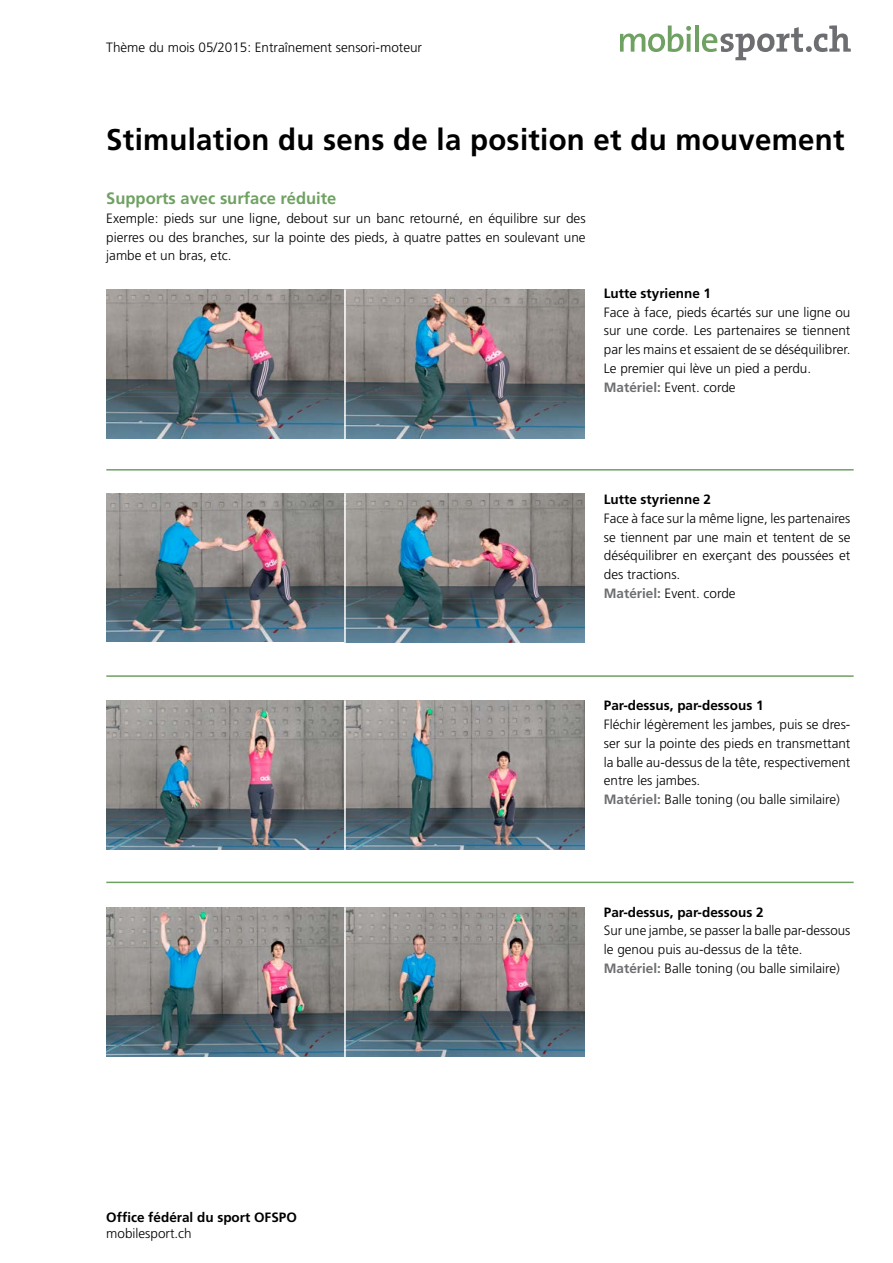
<style>
.page{position:relative;width:893px;height:1263px;background:#fff}
.page>*{position:absolute;margin:0;border:0;box-sizing:border-box;transform-origin:0 0}
.H1_Haupttitel_24pt{font:700 30px "Frutiger LT";letter-spacing:.01em;color:#000}
.H2_Titel_gruen_11pt{font:700 16.5px "Frutiger LT";color:#6fa162}
.P_Gundtext_f{font:300 13.5px/18.8px "Frutiger LT";color:#000;text-align:justify}
.H3_Titel_4{font:700 13.5px "Frutiger LT";color:#000}
.s1{font-weight:700;color:#6d6e71}
</style>
<div class="page">
<svg style="left:620px;top:26px;width:71px;height:26px"></svg>
<hr style="left:695px;top:26px;width:4px;height:26px;background:#6fa162">
<svg style="left:702px;top:26px;width:148px;height:34px"></svg>
<hr style="left:106px;top:469px;width:748px;height:2px;background:#6fa162">
<hr style="left:106px;top:675px;width:748px;height:2px;background:#6fa162">
<hr style="left:106px;top:882px;width:748px;height:1px;background:#6fa162">
<img style="left:106px;top:289px;width:238px;height:149px">
<img style="left:346px;top:289px;width:238px;height:149px">
<img style="left:106px;top:493px;width:238px;height:149px">
<img style="left:346px;top:493px;width:238px;height:149px">
<img style="left:106px;top:700px;width:238px;height:149px">
<img style="left:346px;top:700px;width:238px;height:149px">
<img style="left:106px;top:907px;width:238px;height:149px">
<img style="left:346px;top:907px;width:238px;height:149px">
<p class="P_Gundtext_f" style="left:106px;top:38px;width:317px">Thème du mois 05/2015: Entraînement sensori-moteur</p>
<p class="H1_Haupttitel_24pt" style="left:106px;top:122px;width:740px">Stimulation du sens de la position et du mouvement</p>
<h2 class="H2_Titel_gruen_11pt" style="left:106px;top:189px;width:232px">Supports avec surface réduite</h2>
<p class="P_Gundtext_f" style="left:106px;top:209px;width:481px">Exemple: pieds sur une ligne, debout sur un banc retourné, en équilibre sur des pierres ou des branches, sur la pointe des pieds, à quatre pattes en soulevant une jambe et un bras, etc.</p>
<h3 class="H3_Titel_4" style="left:604px;top:285px;width:109px">Lutte styrienne 1</h3>
<p class="P_Gundtext_f" style="left:604px;top:303px;width:248px">Face à face, pieds écartés sur une ligne ou sur une corde. Les partenaires se tiennent par les mains et essaient de se déséquilibrer.<br>Le premier qui lève un pied a perdu.</p>
<p class="P_Gundtext_f" style="left:604px;top:378px;width:133px"><span class="s1">Matériel:</span> Event. corde</p>
<h3 class="H3_Titel_4" style="left:604px;top:491px;width:109px">Lutte styrienne 2</h3>
<p class="P_Gundtext_f" style="left:604px;top:509px;width:248px">Face à face sur la même ligne, les partenaires se tiennent par une main et tentent de se déséquilibrer en exerçant des poussées et des tractions.</p>
<p class="P_Gundtext_f" style="left:604px;top:584px;width:133px"><span class="s1">Matériel:</span> Event. corde</p>
<h3 class="H3_Titel_4" style="left:604px;top:698px;width:161px">Par-dessus, par-dessous 1</h3>
<p class="P_Gundtext_f" style="left:604px;top:715px;width:248px">Fléchir légèrement les jambes, puis se dres&shy;ser sur la pointe des pieds en transmettant la balle au-dessus de la tête, respectivement entre les jambes.</p>
<p class="P_Gundtext_f" style="left:604px;top:790px;width:238px"><span class="s1">Matériel:</span> Balle toning (ou balle similaire)</p>
<p class="H3_Titel_4" style="left:106px;top:1209px;width:192px">Office fédéral du sport OFSPO</p>
<p class="P_Gundtext_f" style="left:106px;top:1224px;width:87px">mobilesport.ch</p>
<h3 class="H3_Titel_4" style="left:604px;top:904px;width:161px">Par-dessus, par-dessous 2</h3>
<p class="P_Gundtext_f" style="left:604px;top:921px;width:248px">Sur une jambe, se passer la balle par-dessous le genou puis au-dessus de la tête.</p>
<p class="P_Gundtext_f" style="left:604px;top:959px;width:238px"><span class="s1">Matériel:</span> Balle toning (ou balle similaire)</p>
</div>
